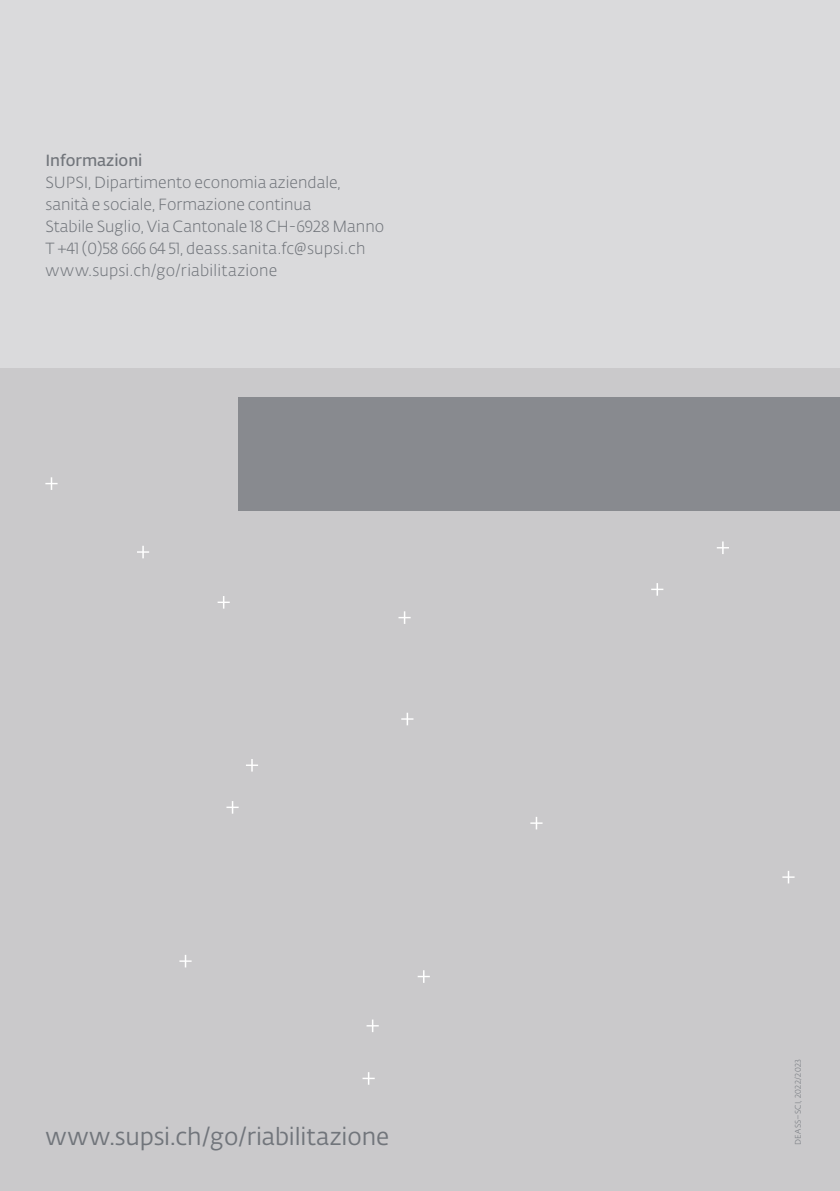
<style>
.page{position:relative;width:840px;height:1191px;background:#fff}
.page>*{position:absolute;margin:0;border:0;box-sizing:border-box;transform-origin:0 0}
.t1{font:24px "SUPSI Fedra Sans";letter-spacing:-.005em;color:#71757b}
.t2{font:300 16px/22px "SUPSI Fedra Sans";color:#71757b}
.t3{font:600 16px "SUPSI Fedra Sans";color:#71757b}
.t4{font:300 8px "SUPSI Fedra Sans";letter-spacing:.025em;color:#71757b}
</style>
<div class="page">
<div style="left:0;top:0;width:839px;height:1191px;background:#dadadc"></div>
<div style="left:0;top:369px;width:839px;height:822px;background:#cac9cb"></div>
<svg style="left:45px;top:477px;width:13px;height:13px"></svg>
<svg style="left:137px;top:546px;width:12px;height:12px"></svg>
<svg style="left:217px;top:596px;width:13px;height:12px"></svg>
<svg style="left:398px;top:611px;width:12px;height:13px"></svg>
<svg style="left:651px;top:583px;width:12px;height:12px"></svg>
<svg style="left:717px;top:541px;width:11px;height:13px"></svg>
<svg style="left:782px;top:871px;width:12px;height:12px"></svg>
<svg style="left:530px;top:817px;width:12px;height:12px"></svg>
<svg style="left:401px;top:712px;width:12px;height:13px"></svg>
<svg style="left:417px;top:970px;width:12px;height:12px"></svg>
<svg style="left:246px;top:759px;width:12px;height:12px"></svg>
<svg style="left:226px;top:801px;width:12px;height:12px"></svg>
<svg style="left:179px;top:955px;width:12px;height:12px"></svg>
<svg style="left:366px;top:1019px;width:12px;height:13px"></svg>
<svg style="left:362px;top:1072px;width:12px;height:12px"></svg>
<hr style="left:839px;top:0;width:1px;height:1191px;background:#dadadc">
<hr style="left:839px;top:369px;width:1px;height:822px;background:#cac9cb">
<div style="left:239px;top:397px;width:600px;height:113px;background:#888a8f"></div>
<hr style="left:839px;top:510px;width:1px;height:265px;background:#fff">
<hr style="left:839px;top:397px;width:1px;height:113px;background:#888a8f">
<p class="t3" style="left:45px;top:149px;width:99px">Informazioni</p>
<p class="t2" style="left:45px;top:171px;width:340px">SUPSI, Dipartimento economia aziendale, sanità e sociale, Formazione continua<br>Stabile Suglio, Via Cantonale 18 CH-6928 Manno T +41 (0)58 666 64 51, deass.sanita.fc@supsi.ch www.supsi.ch/go/riabilitazione</p>
<h1 class="t1" style="left:45px;top:1120px;width:345px">www.supsi.ch/go/riabilitazione</h1>
<p class="t4" style="left:792px;top:1145px;width:88px;rotate:-90deg">DEASS–SCI, 2022/2023</p>
</div>
